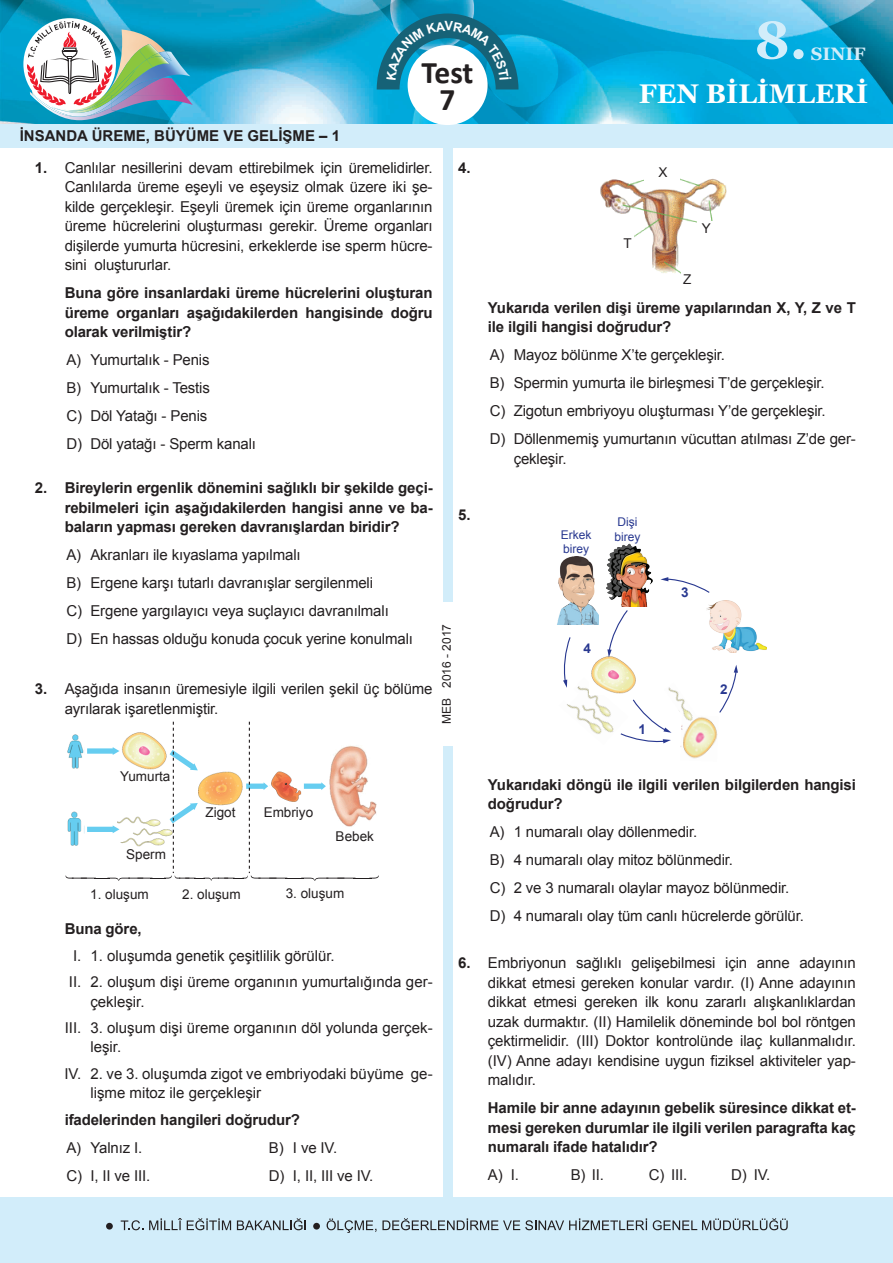
<style>
.page{position:relative;width:893px;height:1263px;background:#fff}
.page>*{position:absolute;margin:0;border:0;box-sizing:border-box;transform-origin:0 0}
.t1{font:700 52.5px "Georgia";color:#d2edfa}
.t2{font:700 31.5px/27px "Calibri";color:#231f20;text-align:center}
.t3{font:700 27px "Georgia";color:#fff}
.t4{font:700 18px "Georgia";color:#d2edfa}
.t5{font:15px/19.5px "Arial";letter-spacing:-.01em;color:#231f20}
.t6{font:700 15px/19.5px "Arial";letter-spacing:-.01em;color:#231f20;text-align:justify}
.t7{font:13.5px "Arial";color:#231f20}
.t8{font:700 13.5px "Arial";color:#283890}
.t9{font:12px/14.4px "Arial";color:#283890}
.t10{font:12px "Arial";color:#231f20}
.s1{font-weight:700}
</style>
<div class="page">
<div style="left:0;top:1198px;width:893px;height:65px;background:#d2edfa"></div>
<svg style="left:121px;top:1220px;width:22px;height:10px"></svg>
<svg style="left:149px;top:1218px;width:82px;height:12px"></svg>
<svg style="left:237px;top:1218px;width:69px;height:12px"></svg>
<svg style="left:327px;top:1218px;width:49px;height:15px"></svg>
<svg style="left:382px;top:1218px;width:265px;height:12px"></svg>
<svg style="left:653px;top:1218px;width:135px;height:12px"></svg>
<div style="left:313px;top:1223px;width:7px;height:6px;background:#231f20;border-radius:50%"></div>
<div style="left:106px;top:1223px;width:7px;height:6px;background:#231f20;border-radius:50%"></div>
<div style="left:443px;top:746px;width:9px;height:453px;background:#d2edfa"></div>
<div style="left:443px;top:148px;width:9px;height:454px;background:#d2edfa"></div>
<img style="left:0;top:0;width:893px;height:124px">
<div style="left:0;top:124px;width:893px;height:24px;background:#d2edfa"></div>
<div style="left:408px;top:45px;width:80px;height:80px;background:#fff;border-radius:50%"></div>
<img style="left:122px;top:29px;width:43px;height:17px">
<img style="left:31px;top:110px;width:86px;height:10px">
<img style="left:112px;top:95px;width:81px;height:16px">
<img style="left:170px;top:51px;width:20px;height:44px">
<img style="left:33px;top:110px;width:79px;height:7px">
<img style="left:122px;top:95px;width:10px;height:12px">
<img style="left:122px;top:46px;width:18px;height:14px">
<img style="left:62px;top:110px;width:50px;height:3px">
<img style="left:122px;top:60px;width:48px;height:35px">
<img style="left:122px;top:65px;width:18px;height:30px">
<svg style="left:140px;top:44px;width:31px;height:21px"></svg>
<img style="left:140px;top:44px;width:19px;height:16px">
<img style="left:147px;top:57px;width:22px;height:10px">
<img style="left:147px;top:53px;width:16px;height:7px">
<svg style="left:26px;top:21px;width:96px;height:89px"></svg>
<svg style="left:65px;top:722px;width:314px;height:159px"></svg>
<img style="left:600px;top:178px;width:127px;height:96px">
<div style="left:644px;top:155px;width:36px;height:32px;background:#fff"></div>
<div style="left:697px;top:222px;width:31px;height:31px;background:#fff"></div>
<div style="left:603px;top:232px;width:31px;height:28px;background:#fff"></div>
<div style="left:682px;top:262px;width:26px;height:30px;background:#fff"></div>
<img style="left:567px;top:686px;width:47px;height:48px">
<img style="left:589px;top:656px;width:47px;height:38px">
<img style="left:680px;top:717px;width:38px;height:42px">
<img style="left:707px;top:600px;width:59px;height:52px">
<img style="left:557px;top:557px;width:41px;height:68px">
<img style="left:606px;top:543px;width:47px;height:63px">
<img style="left:668px;top:687px;width:30px;height:37px">
<svg style="left:563px;top:637px;width:16px;height:68px"></svg>
<svg style="left:607px;top:610px;width:22px;height:47px"></svg>
<svg style="left:719px;top:665px;width:19px;height:48px"></svg>
<svg style="left:660px;top:577px;width:50px;height:16px"></svg>
<svg style="left:619px;top:689px;width:52px;height:54px"></svg>
<svg style="left:377px;top:14px;width:141px;height:75px"></svg>
<h2 class="t2" style="left:422px;top:59px;width:53px">Test<br>7</h2>
<h1 class="t1" style="left:754px;top:7px;width:54px">8.</h1>
<p class="t4" style="left:811px;top:42px;width:56px">SINIF</p>
<h3 class="t3" style="left:639px;top:76px;width:231px">FEN BİLİMLERİ</h3>
<p class="t6" style="left:20px;top:126px;width:322px">İnsanda Üreme, Büyüme ve Gelİşme – 1</p>
<p class="t5" style="left:65px;top:158px;width:369px;text-align:justify;text-indent:-30px"><span class="s1">1.</span> Canlılar nesillerini devam ettirebilmek için üremelidirler.<br>Canlılarda üreme eşeyli ve eşeysiz olmak üzere iki şe&shy;kilde gerçekleşir. Eşeyli üremek için üreme organlarının üreme hücrelerini oluşturması gerekir. Üreme organları dişilerde yumurta hücresini, erkeklerde ise sperm hücre&shy;sini oluştururlar.</p>
<p class="t6" style="left:65px;top:283px;width:369px">Buna göre insanlardaki üreme hücrelerini oluşturan üreme organları aşağıdakilerden hangisinde doğru olarak verilmiştir?</p>
<p class="t5" style="left:66px;top:346px;width:191px;line-height:28px">A) Yumurtalık - Penis<br>B) Yumurtalık - Testis<br>C) Döl Yatağı - Penis<br>D) Döl yatağı - Sperm kanalı</p>
<p class="t6" style="left:65px;top:478px;width:369px;text-indent:-30px">2. Bireylerin ergenlik dönemini sağlıklı bir şekilde geçi&shy;rebilmeleri için aşağıdakilerden hangisi anne ve ba&shy;baların yapması gereken davranışlardan biridir?</p>
<p class="t5" style="left:66px;top:541px;width:348px;line-height:28px">A) Akranları ile kıyaslama yapılmalı<br>B) Ergene karşı tutarlı davranışlar sergilenmeli<br>C) Ergene yargılayıcı veya suçlayıcı davranılmalı<br>D) En hassas olduğu konuda çocuk yerine konulmalı</p>
<p class="t5" style="left:65px;top:679px;width:369px;text-indent:-30px"><span class="s1">3.</span> Aşağıda insanın üremesiyle ilgili verilen şekil üç bölüme ayrılarak işaretlenmiştir.</p>
<p class="t6" style="left:458px;top:158px;width:14px">4.</p>
<p class="t7" style="left:658px;top:163px;width:11px">X</p>
<p class="t7" style="left:624px;top:234px;width:10px">T</p>
<p class="t7" style="left:702px;top:219px;width:11px">Y</p>
<p class="t7" style="left:683px;top:270px;width:10px">Z</p>
<p class="t6" style="left:488px;top:298px;width:369px;text-indent:9px">ukarıda verilen dişi üreme yapılarından X, Y, Z ve T ile ilgili hangisi doğrudur?</p>
<p class="t5" style="left:490px;top:341px;width:368px;line-height:28px">A) Mayoz bölünme X’te gerçekleşir.<br>B) Spermin yumurta ile birleşmesi T’de gerçekleşir.<br>C) Zigotun embriyoyu oluşturması Y’de gerçekleşir.<br>D) Döllenmemiş yumurtanın vücuttan atılması Z’de ger-</p>
<p class="t5" style="left:514px;top:449px;width:54px">çekleşir.</p>
<p class="t6" style="left:458px;top:298px;width:21px">Y</p>
<p class="t6" style="left:458px;top:505px;width:14px">5.</p>
<p class="t10" style="left:439px;top:724px;width:102px;rotate:-90deg">MEB 2016 - 2017</p>
<p class="t9" style="left:561px;top:527px;width:32px">Erkek birey</p>
<p class="t9" style="left:614px;top:515px;width:28px">Dişi birey</p>
<p class="t8" style="left:584px;top:639px;width:9px">4</p>
<p class="t8" style="left:638px;top:720px;width:9px">1</p>
<p class="t8" style="left:681px;top:583px;width:9px">3</p>
<p class="t8" style="left:720px;top:681px;width:9px">2</p>
<p class="t7" style="left:120px;top:767px;width:52px">Yumurta</p>
<p class="t7" style="left:205px;top:803px;width:32px">Zigot</p>
<p class="t7" style="left:264px;top:804px;width:51px">Embriyo</p>
<p class="t7" style="left:336px;top:827px;width:40px">Bebek</p>
<p class="t7" style="left:126px;top:846px;width:41px">Sperm</p>
<p class="t7" style="left:90px;top:885px;width:60px">1. oluşum</p>
<p class="t7" style="left:182px;top:885px;width:60px">2. oluşum</p>
<p class="t7" style="left:286px;top:884px;width:60px">3. oluşum</p>
<p class="t6" style="left:65px;top:919px;width:78px">Buna göre,</p>
<p class="t5" style="left:69px;top:942px;width:365px;line-height:26.2px">I. 1. oluşumda genetik çeşitlilik görülür.<br>II. 2. oluşum dişi üreme organının yumurtalığında ger-</p>
<p class="t5" style="left:65px;top:988px;width:369px;line-height:26.2px;text-indent:26px">çekleşir.<br>III. 3. oluşum dişi üreme organının döl yolunda gerçek-</p>
<p class="t5" style="left:64px;top:1034px;width:370px;line-height:26.2px;text-indent:26px">leşir.<br>IV. 2. ve 3. oluşumda zigot ve embriyodaki büyüme ge-</p>
<p class="t5" style="left:90px;top:1083px;width:172px">lişme mitoz ile gerçekleşir</p>
<p class="t6" style="left:65px;top:1111px;width:237px">ifadelerinden hangileri doğrudur?</p>
<p class="t5" style="left:66px;top:1138px;width:77px">A) Yalnız I.</p>
<p class="t5" style="left:269px;top:1138px;width:70px">B) I ve IV.</p>
<p class="t5" style="left:66px;top:1166px;width:85px">C) I, II ve III.</p>
<p class="t5" style="left:269px;top:1166px;width:106px">D) I, II, III ve IV.</p>
<p class="t6" style="left:488px;top:775px;width:369px;text-indent:9px">ukarıdaki döngü ile ilgili verilen bilgilerden hangisi doğrudur?</p>
<p class="t5" style="left:490px;top:818px;width:316px;line-height:28px">A) 1 numaralı olay döllenmedir.<br>B) 4 numaralı olay mitoz bölünmedir.<br>C) 2 ve 3 numaralı olaylar mayoz bölünmedir.<br>D) 4 numaralı olay tüm canlı hücrelerde görülür.</p>
<p class="t5" style="left:488px;top:953px;width:369px;text-align:justify;text-indent:-30px"><span class="s1">6.</span> Embriyonun sağlıklı gelişebilmesi için anne adayının dikkat etmesi gereken konular vardır. (I) Anne adayının dikkat etmesi gereken ilk konu zararlı alışkanlıklardan uzak durmaktır. (II) Hamilelik döneminde bol bol röntgen çektirmelidir. (III) Doktor kontrolünde ilaç kullanmalıdır. (IV) Anne adayı kendisine uygun fiziksel aktiviteler yap&shy;malıdır.</p>
<p class="t6" style="left:488px;top:1099px;width:369px">Hamile bir anne adayının gebelik süresince dikkat et&shy;mesi gereken durumlar ile ilgili verilen paragrafta kaç numaralı ifade hatalıdır?</p>
<p class="t5" style="left:488px;top:1165px;width:32px">A) I.</p>
<p class="t5" style="left:571px;top:1165px;width:35px">B) II.</p>
<p class="t5" style="left:649px;top:1165px;width:40px">C) III.</p>
<p class="t5" style="left:731px;top:1165px;width:41px">D) IV.</p>
<p class="t6" style="left:458px;top:775px;width:21px">Y</p>
</div>
